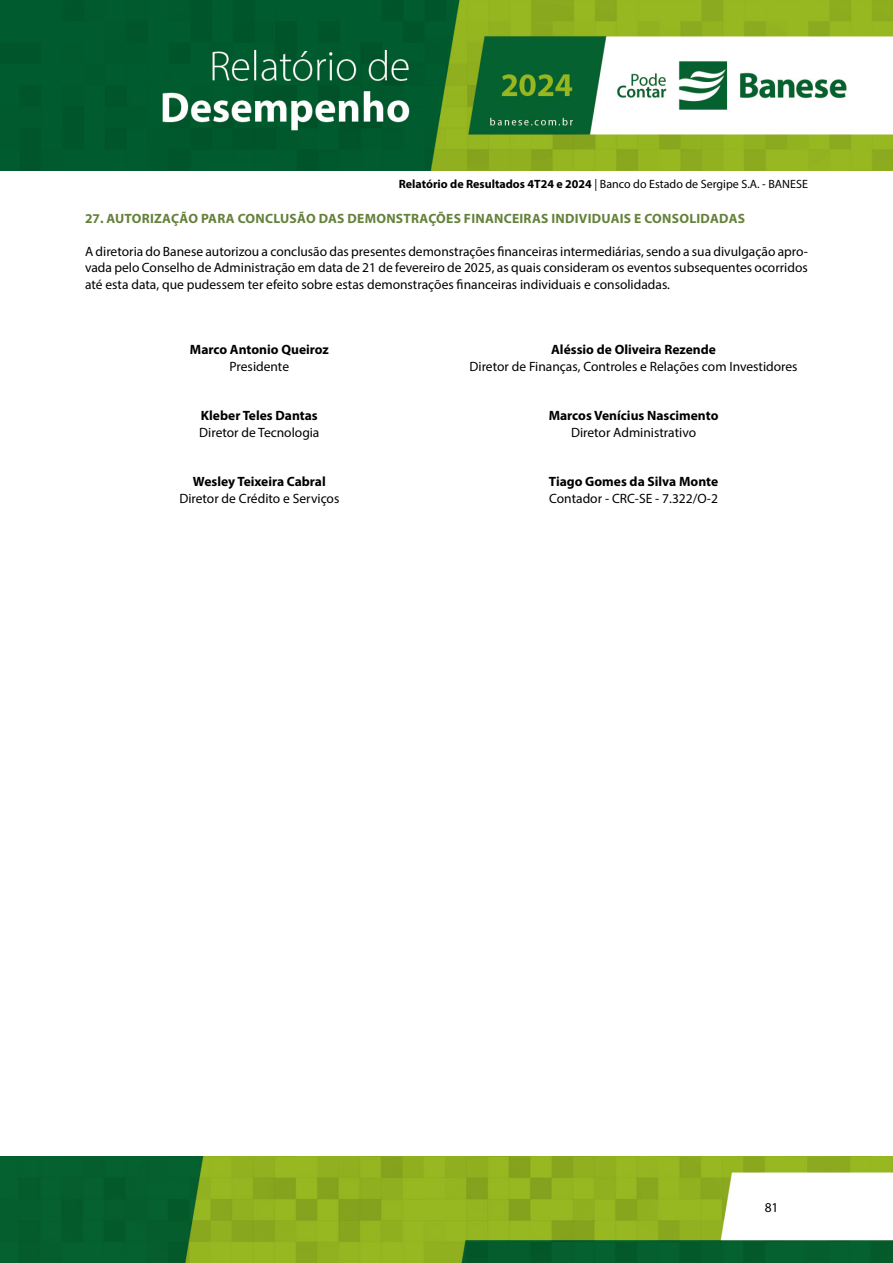
<style>
.page{position:relative;width:893px;height:1263px;background:#fff}
.page>*{position:absolute;margin:0;border:0;box-sizing:border-box;transform-origin:0 0}
.t1{font:13.5px/16.5px "Myriad Pro";color:#000;text-align:justify}
.t2{font:700 13.5px "Myriad Pro";color:#000}
.t3{font:700 13.5px "Myriad Pro";letter-spacing:.02em;color:#66813c}
.t4{font:12px "Myriad Pro";color:#000}
.s1{font-weight:700}
</style>
<div class="page">
<img style="left:0;top:1156px;width:893px;height:107px">
<img style="left:0;top:0;width:893px;height:170px">
<p class="t4" style="left:399px;top:176px;width:411px"><span class="s1">Relatório de Resultados 4T24 e 2024</span> | Banco do Estado de Sergipe S.A. - BANESE</p>
<p class="t3" style="left:85px;top:209px;width:661px">27. AUTORIZAÇÃO PARA CONCLUSÃO DAS DEMONSTRAÇÕES FINANCEIRAS INDIVIDUAIS E CONSOLIDADAS</p>
<p class="t1" style="left:85px;top:243px;width:724px">A diretoria do Banese autorizou a conclusão das presentes demonstrações financeiras intermediárias, sendo a sua divulgação apro&shy;vada pelo Conselho de Administração em data de 21 de fevereiro de 2025, as quais consideram os eventos subsequentes ocorridos até esta data, que pudessem ter efeito sobre estas demonstrações financeiras individuais e consolidadas.</p>
<p class="t2" style="left:190px;top:341px;width:140px">Marco Antonio Queiroz</p>
<p class="t1" style="left:230px;top:358px;width:61px">Presidente</p>
<p class="t2" style="left:201px;top:407px;width:118px">Kleber Teles Dantas</p>
<p class="t1" style="left:199px;top:424px;width:122px">Diretor de Tecnologia</p>
<p class="t2" style="left:193px;top:473px;width:134px">Wesley Teixeira Cabral</p>
<p class="t1" style="left:179px;top:490px;width:162px">Diretor de Crédito e Serviços</p>
<p class="t2" style="left:551px;top:341px;width:166px">Aléssio de Oliveira Rezende</p>
<p class="t1" style="left:470px;top:358px;width:330px">Diretor de Finanças, Controles e Relações com Investidores</p>
<p class="t2" style="left:549px;top:407px;width:171px">Marcos Venícius Nascimento</p>
<p class="t1" style="left:571px;top:424px;width:127px">Diretor Administrativo</p>
<p class="t2" style="left:549px;top:473px;width:171px">Tiago Gomes da Silva Monte</p>
<p class="t1" style="left:549px;top:490px;width:170px">Contador - CRC-SE - 7.322/O-2</p>
<p class="t1" style="left:765px;top:1199px;width:15px">81</p>
</div>
